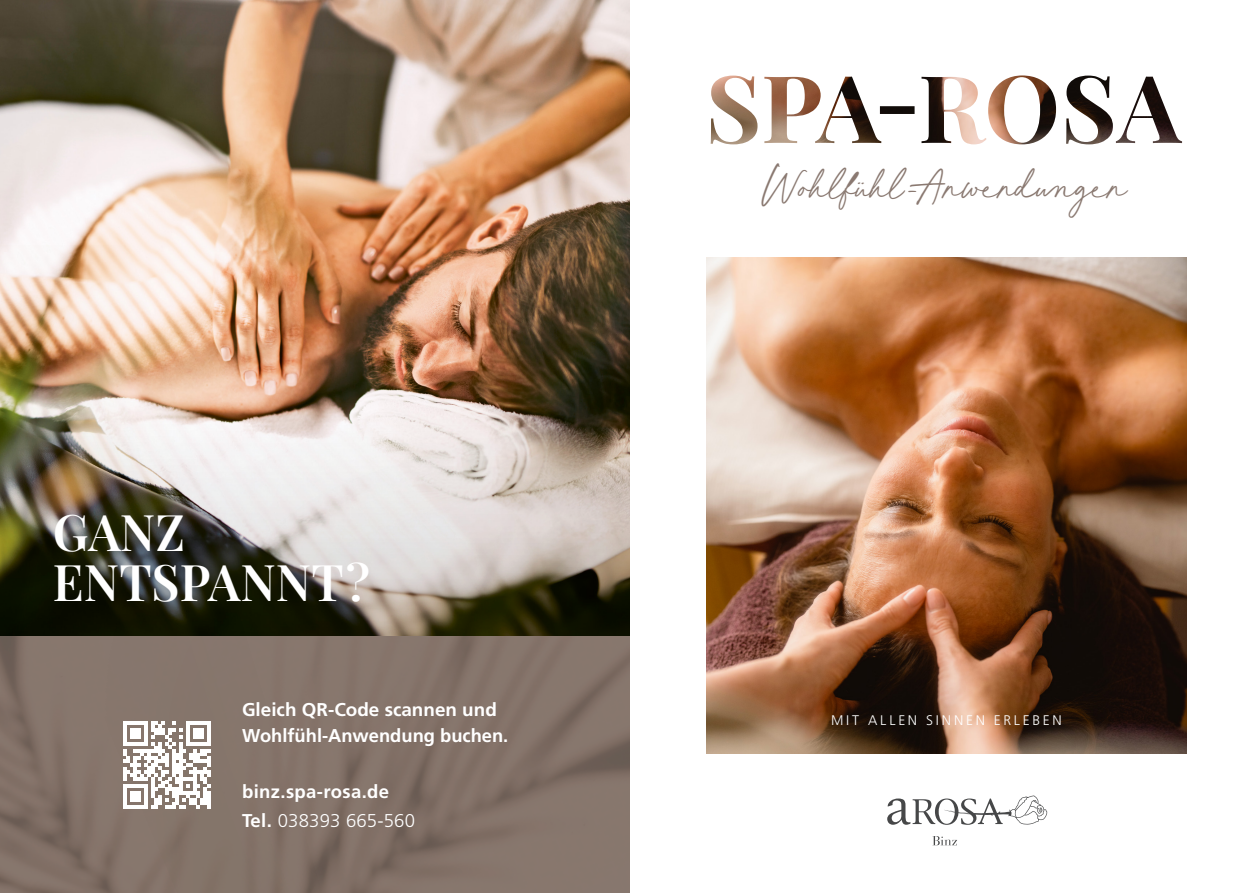
<style>
.page{position:relative;width:1259px;height:893px;background:#fff}
.page>*{position:absolute;margin:0;border:0;box-sizing:border-box;transform-origin:0 0}
.t1{font:600 49.5px "Playfair Display";color:#fff}
.t2{font:44.25px "Juniperand Sage Upright";color:#8a7971}
.t3{font:700 18.45px/26px "Frutiger LT";color:#fff}
.t4{font:700 18.45px/29.5px "Frutiger LT";letter-spacing:.02em;color:#fff}
.t5{font:300 13.95px "Frutiger LT";letter-spacing:.2em;color:#fff}
.s1{font-weight:300}
</style>
<div class="page">
<img style="left:0;top:0;width:629px;height:245px">
<img style="left:324px;top:245px;width:305px;height:648px">
<img style="left:0;top:245px;width:324px;height:648px">
<svg style="left:123px;top:721px;width:88px;height:88px"></svg>
<img style="left:706px;top:257px;width:480px;height:497px">
<img style="left:710px;top:75px;width:403px;height:69px">
<svg style="left:932px;top:836px;width:25px;height:9px"></svg>
<svg style="left:887px;top:795px;width:160px;height:30px"></svg>
<p class="t1" style="left:53px;top:494px;width:134px">GANZ</p>
<p class="t1" style="left:53px;top:543px;width:318px">ENTSPANNT?</p>
<p class="t3" style="left:242px;top:697px;width:268px">Gleich QR-Code scannen und<br>Wohlfühl-Anwendung buchen.</p>
<p class="t4" style="left:242px;top:777px;width:174px">binz.spa-rosa.de<br>Tel. <span class="s1">038393 665-560</span></p>
<p class="t2" style="left:762px;top:155px;width:366px">Wohlfühl-Anwendungen</p>
<p class="t5" style="left:831px;top:712px;width:232px">MIT ALLEN SINNEN ERLEBEN</p>
</div>
